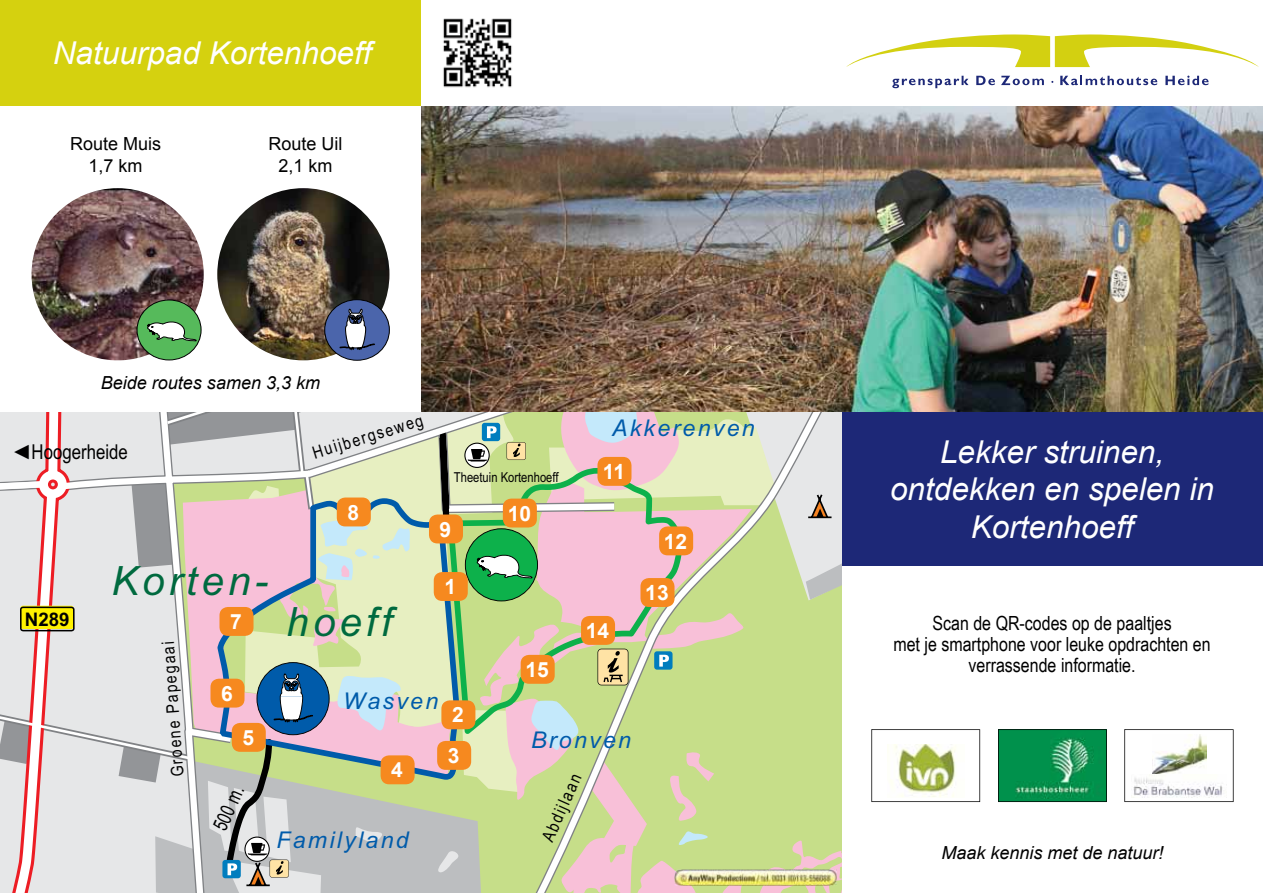
<style>
.page{position:relative;width:1263px;height:893px;background:#fff}
.page>*{position:absolute;margin:0;border:0;box-sizing:border-box;transform-origin:0 0}
.t1{font:italic 40.35px "Arial";letter-spacing:.1em;color:#006a3f}
.t2{font:italic 31.5px/37.8px "Arial";color:#fff;text-align:center}
.t3{font:italic 23.1px "Arial";letter-spacing:.1em;color:#005baa}
.t4{font:700 21px "Arial";color:#fff}
.t5{font:20.55px "Arial Narrow";color:#000}
.t6{font:20.25px "Arial Narrow";color:#000;scale:.9 1}
.t7{font:19.5px/21px "Arial Narrow";color:#000;text-align:center}
.t8{font:700 18.75px "Arial";color:#000}
.t9{font:italic 18px "Arial";color:#000}
.t10{font:18px/21.6px "Arial";color:#000;text-align:center}
.t11{font:17.25px "Arial Narrow";color:#000}
.t12{font:13.65px "Arial Narrow";color:#000}
</style>
<div class="page">
<svg style="left:892px;top:76px;width:76px;height:12px"></svg>
<svg style="left:976px;top:76px;width:19px;height:9px"></svg>
<svg style="left:1001px;top:76px;width:43px;height:9px"></svg>
<svg style="left:1060px;top:76px;width:97px;height:9px"></svg>
<svg style="left:1165px;top:76px;width:44px;height:9px"></svg>
<svg style="left:846px;top:34px;width:413px;height:33px"></svg>
<img style="left:421px;top:106px;width:842px;height:306px">
<div style="left:842px;top:412px;width:421px;height:154px;background:#1d2877"></div>
<img style="left:32px;top:188px;width:172px;height:172px;border-radius:85px">
<img style="left:217px;top:188px;width:172px;height:172px;border-radius:86px">
<div style="left:137px;top:300px;width:64px;height:60px;background:#56ba5b;border-radius:50%"></div>
<div style="left:137px;top:300px;width:64px;height:60px;border:1px solid #000;border-radius:50%"></div>
<svg style="left:147px;top:321px;width:50px;height:21px"></svg>
<div style="left:325px;top:300px;width:64px;height:60px;background:#4b65ab;border-radius:50%"></div>
<div style="left:325px;top:300px;width:64px;height:60px;border:1px solid #000;border-radius:50%"></div>
<svg style="left:340px;top:309px;width:35px;height:41px"></svg>
<svg style="left:998px;top:729px;width:109px;height:73px;background:#129153"></svg>
<svg style="left:1124px;top:729px;width:109px;height:73px"></svg>
<svg style="left:871px;top:729px;width:109px;height:73px"></svg>
<img style="left:1152px;top:734px;width:54px;height:41px">
<img style="left:1131px;top:775px;width:95px;height:22px">
<div style="left:0;top:0;width:420px;height:106px;background:#d5d10f"></div>
<svg style="left:0;top:412px;width:462px;height:481px;background:#ddd8d4"></svg>
<div style="left:21px;top:606px;width:53px;height:23px;background:#958d00;border-radius:2px"></div>
<svg style="left:20px;top:607px;width:55px;height:24px"></svg>
<svg style="left:462px;top:412px;width:380px;height:481px;background:#cdd6a6"></svg>
<svg style="left:222px;top:662px;width:180px;height:224px;background:#b1bab8"></svg>
<svg style="left:131px;top:412px;width:325px;height:236px;background:#d6d3c6"></svg>
<div style="left:441px;top:700px;width:34px;height:29px;background:#f6891f;border-radius:9px"></div>
<div style="left:434px;top:572px;width:34px;height:29px;background:#f6891f;border-radius:9px"></div>
<div style="left:437px;top:741px;width:34px;height:29px;background:#f6891f;border-radius:9px"></div>
<div style="left:381px;top:755px;width:34px;height:29px;background:#f6891f;border-radius:9px"></div>
<div style="left:232px;top:723px;width:34px;height:29px;background:#f6891f;border-radius:9px"></div>
<div style="left:210px;top:679px;width:34px;height:29px;background:#f6891f;border-radius:9px"></div>
<div style="left:219px;top:607px;width:34px;height:29px;background:#f6891f;border-radius:9px"></div>
<div style="left:337px;top:497px;width:34px;height:29px;background:#f6891f;border-radius:9px"></div>
<div style="left:429px;top:514px;width:34px;height:29px;background:#f6891f;border-radius:9px"></div>
<div style="left:503px;top:499px;width:34px;height:28px;background:#f6891f;border-radius:9px"></div>
<div style="left:597px;top:457px;width:34px;height:29px;background:#f6891f;border-radius:9px"></div>
<div style="left:659px;top:526px;width:34px;height:29px;background:#f6891f;border-radius:9px"></div>
<div style="left:640px;top:578px;width:34px;height:29px;background:#f6891f;border-radius:9px"></div>
<div style="left:581px;top:616px;width:34px;height:29px;background:#f6891f;border-radius:9px"></div>
<div style="left:521px;top:655px;width:34px;height:29px;background:#f6891f;border-radius:9px"></div>
<img style="left:443px;top:18px;width:69px;height:70px">
<img style="left:691px;top:870px;width:38px;height:15px">
<img style="left:674px;top:870px;width:17px;height:15px">
<img style="left:729px;top:870px;width:108px;height:15px">
<h2 class="t2" style="left:53px;top:35px;width:320px">Natuurpad Kortenhoeff</h2>
<p class="t10" style="left:70px;top:133px;width:93px">Route Muis<br>1,7 km</p>
<p class="t10" style="left:268px;top:133px;width:76px">Route Uil<br>2,1 km</p>
<p class="t9" style="left:101px;top:371px;width:221px">Beide routes samen 3,3 km</p>
<p class="t5" style="left:11px;top:436px;width:118px">◄Hoogerheide</p>
<p class="t8" style="left:25px;top:606px;width:46px">N289</p>
<h1 class="t1" style="left:111px;top:555px;width:158px">Korten-</h1>
<p class="t4" style="left:230px;top:607px;width:13px">7</p>
<p class="t11" style="left:309px;top:441px;width:116px;rotate:-17deg">Huijbergseweg</p>
<p class="t4" style="left:347px;top:497px;width:13px">8</p>
<h1 class="t1" style="left:286px;top:596px;width:107px">hoeff</h1>
<p class="t12" style="left:454px;top:467px;width:106px">Theetuin Kortenhoeff</p>
<p class="t4" style="left:440px;top:514px;width:13px">9</p>
<p class="t4" style="left:444px;top:572px;width:13px">1</p>
<p class="t4" style="left:508px;top:498px;width:25px">10</p>
<p class="t3" style="left:612px;top:413px;width:144px">Akkerenven</p>
<p class="t4" style="left:603px;top:457px;width:24px">11</p>
<p class="t4" style="left:586px;top:616px;width:25px">14</p>
<p class="t4" style="left:664px;top:526px;width:25px">12</p>
<p class="t4" style="left:645px;top:578px;width:25px">13</p>
<p class="t11" style="left:165px;top:778px;width:137px;rotate:-94deg">Groene Papegaai</p>
<p class="t4" style="left:221px;top:679px;width:13px">6</p>
<p class="t4" style="left:242px;top:723px;width:13px">5</p>
<p class="t6" style="left:205px;top:823px;width:54px;rotate:-66deg">500 m.</p>
<p class="t3" style="left:343px;top:686px;width:96px">Wasven</p>
<p class="t4" style="left:391px;top:755px;width:13px">4</p>
<p class="t4" style="left:452px;top:700px;width:13px">2</p>
<p class="t4" style="left:448px;top:741px;width:13px">3</p>
<p class="t3" style="left:276px;top:825px;width:134px">Familyland</p>
<p class="t4" style="left:525px;top:655px;width:25px">15</p>
<p class="t3" style="left:531px;top:725px;width:101px">Bronven</p>
<p class="t11" style="left:535px;top:835px;width:74px;rotate:-66deg">Abdijlaan</p>
<h2 class="t2" style="left:890px;top:433px;width:325px">Lekker struinen, ontdekken en spelen in<br>Kortenhoeff</h2>
<p class="t7" style="left:893px;top:612px;width:319px">Scan de QR-codes op de paaltjes<br>met je smartphone voor leuke opdrachten en verrassende informatie.</p>
<p class="t9" style="left:941px;top:841px;width:224px">Maak kennis met de natuur!</p>
</div>
